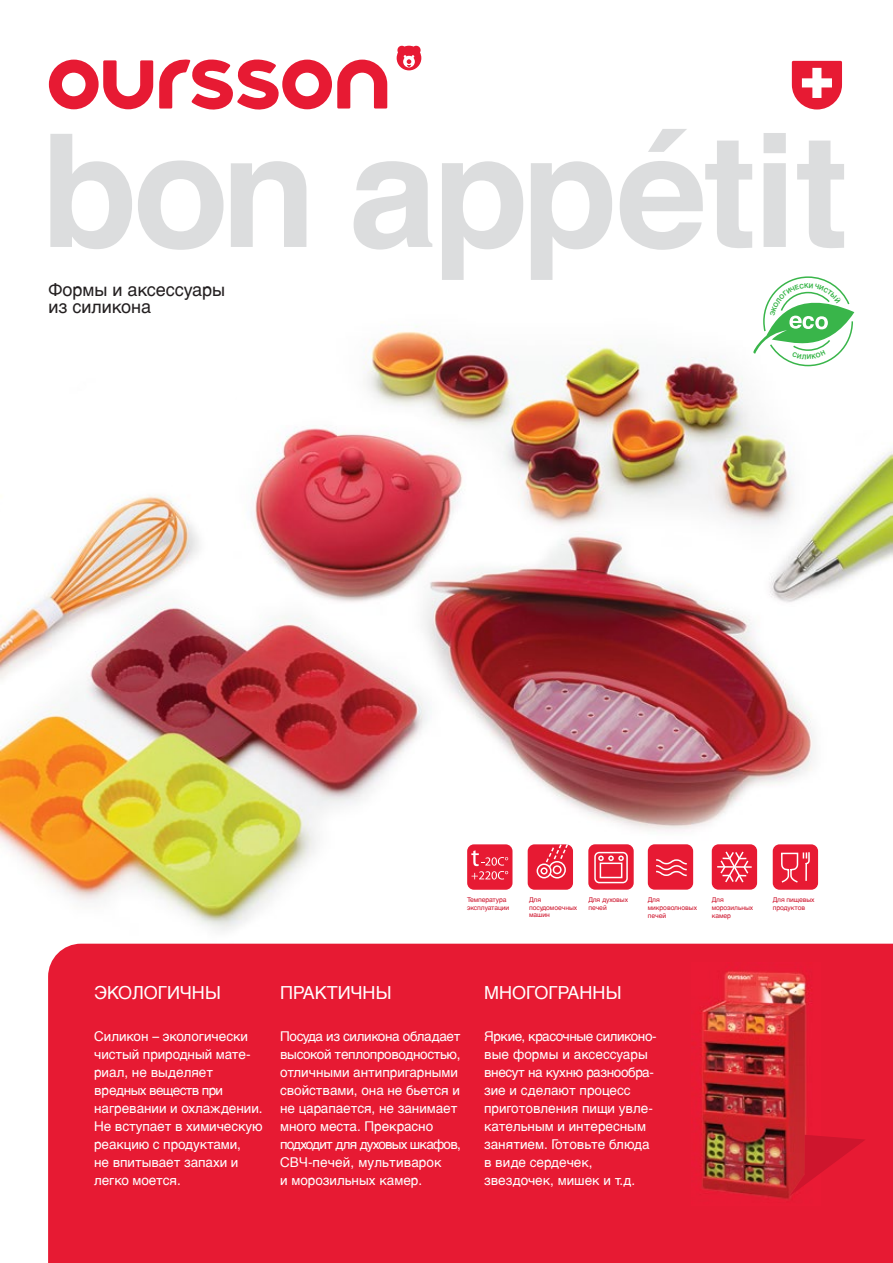
<style>
.page{position:relative;width:893px;height:1263px;background:#fff}
.page>*{position:absolute;margin:0;border:0;box-sizing:border-box;transform-origin:0 0}
.t1{font:18px "Helvetica LTCYR";color:#fff}
.t2{font:18px/16.5px "Helvetica LTCYR";color:#231f20}
.t3{font:13.5px/18px "Helvetica LTCYR";letter-spacing:-.005em;color:#fff}
.t4{font:6.75px/7.6px "Helvetica LTCYR";letter-spacing:-.01em;color:#ce152d}
</style>
<div class="page">
<img style="left:0;top:235px;width:893px;height:709px">
<svg style="left:50px;top:134px;width:82px;height:115px"></svg>
<svg style="left:138px;top:160px;width:85px;height:90px"></svg>
<svg style="left:231px;top:161px;width:75px;height:86px"></svg>
<svg style="left:354px;top:161px;width:78px;height:89px"></svg>
<svg style="left:620px;top:129px;width:132px;height:121px"></svg>
<svg style="left:764px;top:133px;width:22px;height:114px;background:#dfe0e1"></svg>
<svg style="left:797px;top:141px;width:47px;height:107px"></svg>
<svg style="left:442px;top:161px;width:81px;height:119px"></svg>
<svg style="left:531px;top:161px;width:81px;height:119px"></svg>
<svg style="left:792px;top:61px;width:50px;height:49px"></svg>
<svg style="left:49px;top:60px;width:104px;height:49px"></svg>
<svg style="left:159px;top:59px;width:228px;height:51px"></svg>
<svg style="left:397px;top:45px;width:24px;height:25px"></svg>
<div style="left:528px;top:844px;width:45px;height:46px;background:#e71a33;border-radius:7px"></div>
<svg style="left:537px;top:844px;width:31px;height:34px"></svg>
<div style="left:588px;top:844px;width:46px;height:46px;background:#e71a33;border-radius:7px"></div>
<svg style="left:594px;top:852px;width:34px;height:31px"></svg>
<div style="left:648px;top:844px;width:45px;height:46px;background:#e71a33;border-radius:7px"></div>
<svg style="left:656px;top:859px;width:31px;height:17px"></svg>
<div style="left:773px;top:844px;width:45px;height:46px;background:#e71a33;border-radius:7px"></div>
<svg style="left:781px;top:852px;width:29px;height:30px"></svg>
<div style="left:712px;top:844px;width:45px;height:46px;background:#e71a33;border-radius:7px"></div>
<hr style="left:717px;top:866px;width:35px;height:2px;background:#fff">
<svg style="left:720px;top:851px;width:28px;height:31px"></svg>
<div style="left:467px;top:844px;width:45px;height:46px;background:#e71a33;border-radius:7px"></div>
<svg style="left:471px;top:850px;width:37px;height:29px"></svg>
<svg style="left:0;top:363px;width:243px;height:237px"></svg>
<div style="left:48px;top:944px;width:845px;height:319px;background:#e71a33"></div>
<img style="left:691px;top:962px;width:129px;height:244px">
<svg style="left:789px;top:1135px;width:77px;height:61px;background:#d91a30"></svg>
<svg style="left:753px;top:276px;width:101px;height:90px"></svg>
<h1 class="t2" style="left:49px;top:282px;width:178px">Формы и аксессуары из силикона</h1>
<p class="t4" style="left:467px;top:896px;width:44px">Температура эксплуатации</p>
<p class="t4" style="left:529px;top:896px;width:50px">Для посудомоечных машин</p>
<p class="t4" style="left:588px;top:896px;width:41px">Для духовых печей</p>
<p class="t4" style="left:648px;top:896px;width:51px">Для микроволновых печей</p>
<p class="t4" style="left:773px;top:896px;width:43px">Для пищевых продуктов</p>
<p class="t4" style="left:712px;top:896px;width:43px;line-height:8.1px">Для морозильных камер</p>
<h1 class="t1" style="left:94px;top:983px;width:128px">ЭКОЛОГИЧНЫ</h1>
<p class="t3" style="left:94px;top:1027px;width:170px">Силикон – экологически чистый природный мате&shy;риал, не выделяет вредных веществ при нагревании и охлаждении.<br>Не вступает в химическую реакцию с продуктами,<br>не впитывает запахи и легко моется.</p>
<p class="t3" style="left:484px;top:1027px;width:174px">Яркие, красочные силиконо&shy;вые формы и аксессуары внесут на кухню разнообра&shy;зие и сделают процесс приготовления пищи увле&shy;кательным и интересным занятием. Готовьте блюда в виде сердечек, звездочек, мишек и т.д.</p>
<h1 class="t1" style="left:484px;top:983px;width:139px">МНОГОГРАННЫ</h1>
<h1 class="t1" style="left:280px;top:983px;width:113px">ПРАКТИЧНЫ</h1>
<p class="t3" style="left:280px;top:1027px;width:182px">Посуда из силикона обладает высокой теплопроводностью, отличными антипригарными свойствами, она не бьется и не царапается, не занимает много места. Прекрасно подходит для духовых шкафов,<br>СВЧ-печей, мультиварок<br>и морозильных камер.</p>
</div>
